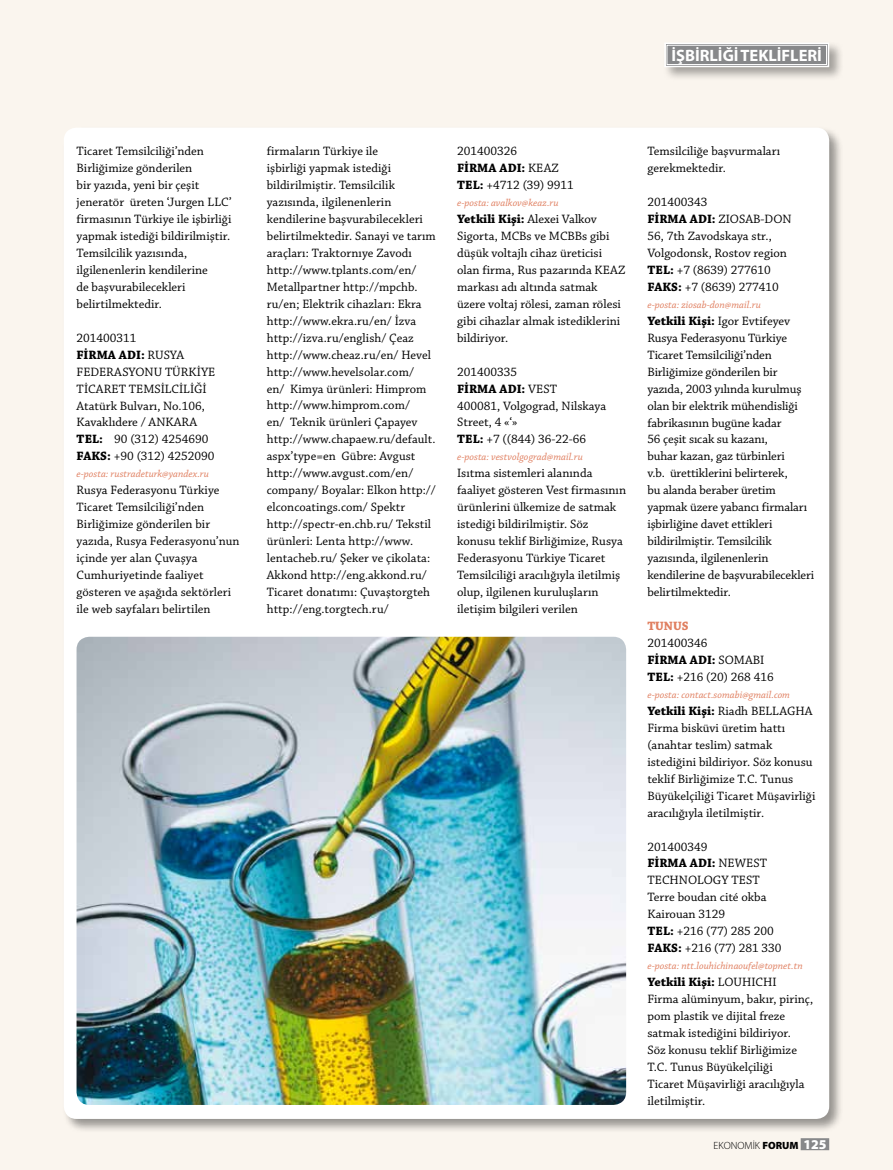
<style>
.page{position:relative;width:893px;height:1170px;background:#fff}
.page>*{position:absolute;margin:0;border:0;box-sizing:border-box;transform-origin:0 0}
.t1{font:700 16.5px "Myriad Pro";color:#fff}
.t2{font:12.75px/17px "Chaparral Pro";color:#000}
.t3{font:700 12.75px "Chaparral Pro";color:#e07f60}
.t4{font:italic 10.5px "Chaparral Pro";letter-spacing:.005em;color:#e07f60}
.t5{font:300 10.5px "Myriad Pro";color:#000}
.s1{font-weight:700}
.s2{font-weight:900}
.s3{font-weight:900;font-size:13.5px;color:#fff}
.s4{font-weight:900;font-size:9px;color:#87888a}
</style>
<div class="page">
<div style="left:0;top:0;width:893px;height:1169px;background:#faf5ee"></div>
<div style="left:62px;top:126px;width:782px;height:1007px;background:#000;opacity:.4"></div>
<div style="left:64px;top:128px;width:765px;height:990px;background:#fff;border-radius:13px"></div>
<div style="left:801px;top:1138px;width:28px;height:12px;background:#87888a"></div>
<div style="left:662px;top:41px;width:182px;height:41px;background:#000;opacity:.35"></div>
<svg style="left:663px;top:42px;width:167px;height:26px;background:#a0a0a1"></svg>
<div style="left:667px;top:45px;width:160px;height:20px;border:1px solid #fff"></div>
<img style="left:77px;top:636px;width:549px;height:468px">
<p class="t1" style="left:671px;top:46px;width:152px">İŞBİRLİĞİ TEKLİFLERİ</p>
<p class="t2" style="left:77px;top:143px;width:157px">Ticaret Temsilciliği’nden<br>Birliğimize gönderilen<br>bir yazıda, yeni bir çeşit jeneratör üreten ‘Jurgen LLC’ firmasının Türkiye ile işbirliği yapmak istediği bildirilmiştir.<br>Temsilcilik yazısında, ilgilenenlerin kendilerine<br>de başvurabilecekleri belirtilmektedir.</p>
<p class="t2" style="left:77px;top:329px;width:140px">201400311<br><span class="s1">FİRMA ADI:</span> RUSYA<br>FEDERASYONU TÜRKİYE<br>TİCARET TEMSİLCİLİĞİ<br>Atatürk Bulvarı, No.106,<br>Kavaklıdere / ANKARA<br><span class="s1">TEL:</span> 90 (312) 4254690<br><span class="s1">FAKS:</span> +90 (312) 4252090</p>
<p class="t4" style="left:77px;top:468px;width:134px">e-posta: rustradeturk@yandex.ru</p>
<p class="t2" style="left:77px;top:482px;width:165px">Rusya Federasyonu Türkiye<br>Ticaret Temsilciliği’nden<br>Birliğimize gönderilen bir yazıda, Rusya Federasyonu’nun içinde yer alan Çuvaşya<br>Cumhuriyetinde faaliyet gösteren ve aşağıda sektörleri ile web sayfaları belirtilen</p>
<p class="t2" style="left:267px;top:143px;width:171px">firmaların Türkiye ile<br>işbirliği yapmak istediği bildirilmiştir. Temsilcilik yazısında, ilgilenenlerin kendilerine başvurabilecekleri belirtilmektedir. Sanayi ve tarım araçları: Traktornıye Zavodı http://www.tplants.com/en/<br>Metallpartner http://mpchb. ru/en; Elektrik cihazları: Ekra http://www.ekra.ru/en/ İzva http://izva.ru/english/ Çeaz http://www.cheaz.ru/en/ Hevel http://www.hevelsolar.com/<br>en/ Kimya ürünleri: Himprom http://www.himprom.com/<br>en/ Teknik ürünleri Çapayev http://www.chapaew.ru/default. aspx’type=en Gübre: Avgust http://www.avgust.com/en/ company/ Boyalar: Elkon http:// elconcoatings.com/ Spektr http://spectr-en.chb.ru/ Tekstil ürünleri: Lenta http://www. lentacheb.ru/ Şeker ve çikolata:<br>Akkond http://eng.akkond.ru/<br>Ticaret donatımı: Çuvaştorgteh http://eng.torgtech.ru/</p>
<p class="t2" style="left:457px;top:143px;width:118px">201400326<br><span class="s1">FİRMA ADI:</span> KEAZ<br><span class="s1">TEL:</span> +4712 (39) 9911</p>
<p class="t4" style="left:457px;top:197px;width:103px">e-posta: avalkov@keaz.ru</p>
<p class="t2" style="left:457px;top:211px;width:170px"><span class="s1">Yetkili Kişi:</span> Alexei Valkov<br>Sigorta, MCBs ve MCBBs gibi düşük voltajlı cihaz üreticisi olan firma, Rus pazarında KEAZ markası adı altında satmak üzere voltaj rölesi, zaman rölesi gibi cihazlar almak istediklerini bildiriyor.</p>
<p class="t2" style="left:457px;top:363px;width:150px">201400335<br><span class="s1">FİRMA ADI:</span> VEST<br>400081, Volgograd, Nilskaya<br>Street, 4 «‘»<br><span class="s1">TEL:</span> +7 ((844) 36-22-66</p>
<p class="t4" style="left:457px;top:451px;width:127px">e-posta: vestvolgograd@mail.ru</p>
<p class="t2" style="left:457px;top:465px;width:171px">Isıtma sistemleri alanında faaliyet gösteren Vest firmasının ürünlerini ülkemize de satmak istediği bildirilmiştir. Söz konusu teklif Birliğimize, Rusya<br>Federasyonu Türkiye Ticaret<br>Temsilciliği aracılığıyla iletilmiş olup, ilgilenen kuruluşların iletişim bilgileri verilen</p>
<p class="t2" style="left:647px;top:143px;width:134px">Temsilciliğe başvurmaları gerekmektedir.</p>
<p class="t2" style="left:647px;top:194px;width:146px">201400343<br><span class="s1">FİRMA ADI:</span> ZIOSAB-DON<br>56, 7th Zavodskaya str.,<br>Volgodonsk, Rostov region<br><span class="s1">TEL:</span> +7 (8639) 277610<br><span class="s1">FAKS:</span> +7 (8639) 277410</p>
<p class="t4" style="left:647px;top:299px;width:115px">e-posta: ziosab-don@mail.ru</p>
<p class="t2" style="left:647px;top:313px;width:168px"><span class="s1">Yetkili Kişi:</span> Igor Evtifeyev<br>Rusya Federasyonu Türkiye<br>Ticaret Temsilciliği’nden<br>Birliğimize gönderilen bir yazıda, 2003 yılında kurulmuş olan bir elektrik mühendisliği fabrikasının bugüne kadar<br>56 çeşit sıcak su kazanı,<br>buhar kazan, gaz türbinleri<br>v.b. ürettiklerini belirterek,<br>bu alanda beraber üretim yapmak üzere yabancı firmaları işbirliğine davet ettikleri bildirilmiştir. Temsilcilik yazısında, ilgilenenlerin kendilerine de başvurabilecekleri belirtilmektedir.</p>
<p class="t3" style="left:647px;top:618px;width:43px">TUNUS</p>
<p class="t2" style="left:647px;top:635px;width:128px">201400346<br><span class="s1">FİRMA ADI:</span> SOMABI<br><span class="s1">TEL:</span> +216 (20) 268 416</p>
<p class="t4" style="left:647px;top:688px;width:144px">e-posta: contact.somabi@gmail.com</p>
<p class="t2" style="left:647px;top:702px;width:169px"><span class="s1">Yetkili Kişi:</span> Riadh BELLAGHA<br>Firma bisküvi üretim hattı (anahtar teslim) satmak istediğini bildiriyor. Söz konusu teklif Birliğimize T.C. Tunus<br>Büyükelçiliği Ticaret Müşavirliği aracılığıyla iletilmiştir.</p>
<p class="t2" style="left:647px;top:838px;width:136px">201400349<br><span class="s1">FİRMA ADI:</span> NEWEST<br>TECHNOLOGY TEST<br>Terre boudan cité okba<br>Kairouan 3129<br><span class="s1">TEL:</span> +216 (77) 285 200<br><span class="s1">FAKS:</span> +216 (77) 281 330</p>
<p class="t4" style="left:647px;top:960px;width:157px">e-posta: ntt.louhichinaoufel@topnet.tn</p>
<p class="t2" style="left:647px;top:974px;width:167px"><span class="s1">Yetkili Kişi:</span> LOUHICHI<br>Firma alüminyum, bakır, pirinç, pom plastik ve dijital freze satmak istediğini bildiriyor.<br>Söz konusu teklif Birliğimize<br>T.C. Tunus Büyükelçiliği<br>Ticaret Müşavirliği aracılığıyla iletilmiştir.</p>
<p class="t5" style="left:714px;top:1139px;width:117px">EKONOMİK <span class="s2">FORUM</span> <span class="s3">125</span><span class="s4">i</span></p>
</div>
